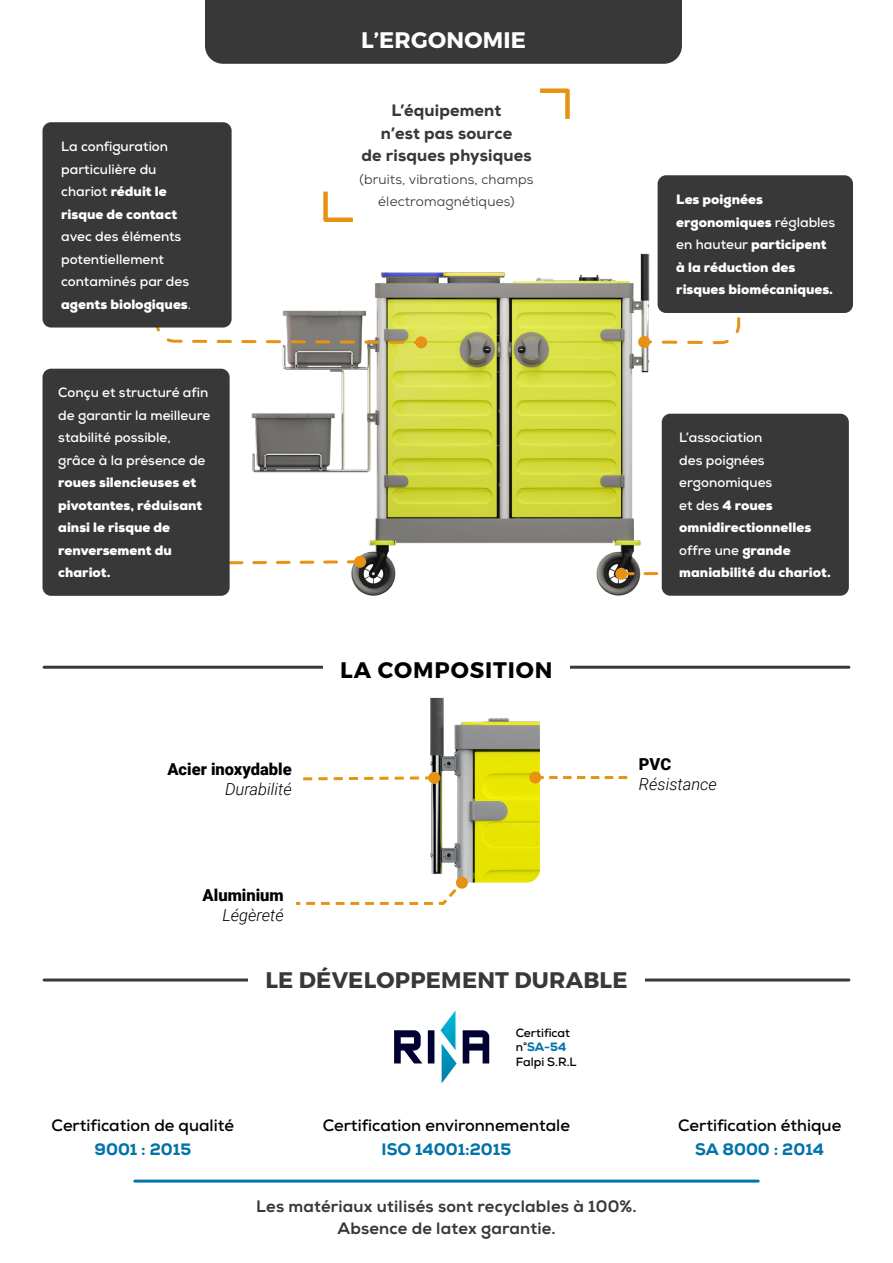
<style>
.page{position:relative;width:893px;height:1263px;background:#fff}
.page>*{position:absolute;margin:0;border:0;box-sizing:border-box;transform-origin:0 0}
.t1{font:700 22.5px "Montserrat";letter-spacing:.01em;color:#383838}
.t2{font:700 22.5px "Montserrat";letter-spacing:.04em;color:#000}
.t3{font:700 22.5px "Montserrat";letter-spacing:.01em;color:#fff}
.t4{font:700 16.5px "Nexa";color:#000}
.t5{font:800 16.5px/22.5px "Nexa";letter-spacing:.01em;color:#383838;text-align:center}
.t6{font:800 16.5px/22.5px "Nexa";letter-spacing:.01em;color:#383838;text-align:center}
.t7{font:800 16.5px "Nexa";color:#0073a8}
.t8{font:italic 300 16.5px "Roboto";color:#000}
.t9{font:900 16.5px "Roboto";color:#000}
.t10{font:900 13.5px/22.5px "Nexa";color:#fff}
.t11{font:700 13.5px/22.5px "Nexa";color:#fff}
.t12{font:13.5px/22.5px "Nexa";letter-spacing:.01em;color:#383838;text-align:center}
.t13{font:700 12px/14.4px "Nexa";color:#000}
.s1{font-weight:900}
.s2{font-weight:400}
.s3{font-weight:700}
.s4{font-weight:800;color:#0073a8}
</style>
<div class="page">
<hr style="left:44px;top:978px;width:805px;height:3px;background:#383838">
<div style="left:249px;top:963px;width:396px;height:28px;background:#fff"></div>
<div style="left:205px;top:0;width:477px;height:64px;background:#383838"></div>
<img style="left:251px;top:254px;width:426px;height:342px">
<svg style="left:230px;top:559px;width:125px;height:7px"></svg>
<div style="left:354px;top:556px;width:12px;height:12px;background:#e89215;border-radius:50%"></div>
<svg style="left:626px;top:570px;width:36px;height:7px"></svg>
<div style="left:615px;top:568px;width:12px;height:12px;background:#e89215;border-radius:50%"></div>
<div style="left:415px;top:336px;width:12px;height:12px;background:#e89215;border-radius:50%"></div>
<svg style="left:641px;top:196px;width:100px;height:150px"></svg>
<div style="left:638px;top:336px;width:12px;height:12px;background:#e89215;border-radius:50%"></div>
<div style="left:43px;top:369px;width:187px;height:227px;background:#383838;border-radius:9px"></div>
<div style="left:662px;top:414px;width:187px;height:182px;background:#383838;border-radius:9px"></div>
<div style="left:658px;top:175px;width:195px;height:138px;background:#383838;border-radius:9px"></div>
<div style="left:43px;top:122px;width:189px;height:205px;background:#383838;border-radius:9px"></div>
<svg style="left:394px;top:1010px;width:95px;height:73px"></svg>
<hr style="left:44px;top:666px;width:805px;height:3px;background:#383838">
<div style="left:323px;top:653px;width:247px;height:29px;background:#fff"></div>
<img style="left:430px;top:698px;width:110px;height:184px">
<svg style="left:295px;top:878px;width:170px;height:27px"></svg>
<div style="left:456px;top:877px;width:12px;height:12px;background:#e89213;border-radius:50%"></div>
<svg style="left:541px;top:776px;width:86px;height:3px"></svg>
<div style="left:529px;top:771px;width:12px;height:12px;background:#e89214;border-radius:50%"></div>
<svg style="left:303px;top:775px;width:126px;height:6px"></svg>
<div style="left:428px;top:772px;width:12px;height:12px;background:#e89213;border-radius:50%"></div>
<svg style="left:154px;top:182px;width:270px;height:163px"></svg>
<svg style="left:540px;top:88px;width:30px;height:31px"></svg>
<hr style="left:135px;top:1179px;width:623px;height:3px;background:#0074ab">
<p class="t11" style="left:61px;top:135px;width:117px">La configuration particulière du chariot <span class="s1">réduit le risque de contact</span></p>
<p class="t11" style="left:61px;top:225px;width:131px">avec des éléments potentiellement contaminés par des <span class="s1">agents biologiques</span><span class="s2">.</span></p>
<p class="t11" style="left:58px;top:381px;width:154px">Conçu et structuré afin de garantir la meilleure stabilité possible, grâce à la présence de</p>
<p class="t10" style="left:58px;top:471px;width:146px">roues silencieuses et pivotantes, réduisant ainsi le risque de renversement du chariot.</p>
<p class="t9" style="left:167px;top:758px;width:126px">Acier inoxydable</p>
<p class="t8" style="left:225px;top:778px;width:68px">Durabilité</p>
<h1 class="t3" style="left:361px;top:26px;width:166px">L’ERGONOMIE</h1>
<p class="t6" style="left:361px;top:99px;width:172px">L’équipement<br>n’est pas source<br>de risques physiques</p>
<p class="t12" style="left:359px;top:168px;width:176px">(bruits, vibrations, champs électromagnétiques)</p>
<h1 class="t2" style="left:340px;top:656px;width:214px">LA COMPOSITION</h1>
<p class="t10" style="left:676px;top:188px;width:160px">Les poignées ergonomiques <span class="s3">réglables en hauteur</span> participent à la réduction des risques biomécaniques.</p>
<p class="t10" style="left:679px;top:426px;width:153px"><span class="s3">L’association<br>des poignées ergonomiques<br>et des</span> 4 roues omnidirectionnelles <span class="s3">offre une</span> grande maniabilité du chariot.</p>
<p class="t9" style="left:639px;top:753px;width:34px">PVC</p>
<p class="t8" style="left:639px;top:773px;width:80px">Résistance</p>
<p class="t9" style="left:203px;top:884px;width:83px">Aluminium</p>
<p class="t8" style="left:222px;top:903px;width:63px">Légèreté</p>
<h1 class="t1" style="left:265px;top:966px;width:364px">LE DÉVELOPPEMENT DURABLE</h1>
<p class="t4" style="left:52px;top:1115px;width:184px">Certification de qualité</p>
<p class="t7" style="left:95px;top:1139px;width:98px">9001 : 2015</p>
<p class="t13" style="left:516px;top:1026px;width:62px">Certificat n°<span class="s4">SA-54<br></span>Falpi S.R.L</p>
<p class="t4" style="left:323px;top:1115px;width:249px">Certification environnementale</p>
<p class="t7" style="left:382px;top:1139px;width:131px">ISO 14001:2015</p>
<p class="t4" style="left:678px;top:1115px;width:165px">Certification éthique</p>
<p class="t7" style="left:695px;top:1139px;width:130px">SA 8000 : 2014</p>
<p class="t5" style="left:256px;top:1195px;width:382px">Les matériaux utilisés sont recyclables à 100%.<br>Absence de latex garantie.</p>
</div>
